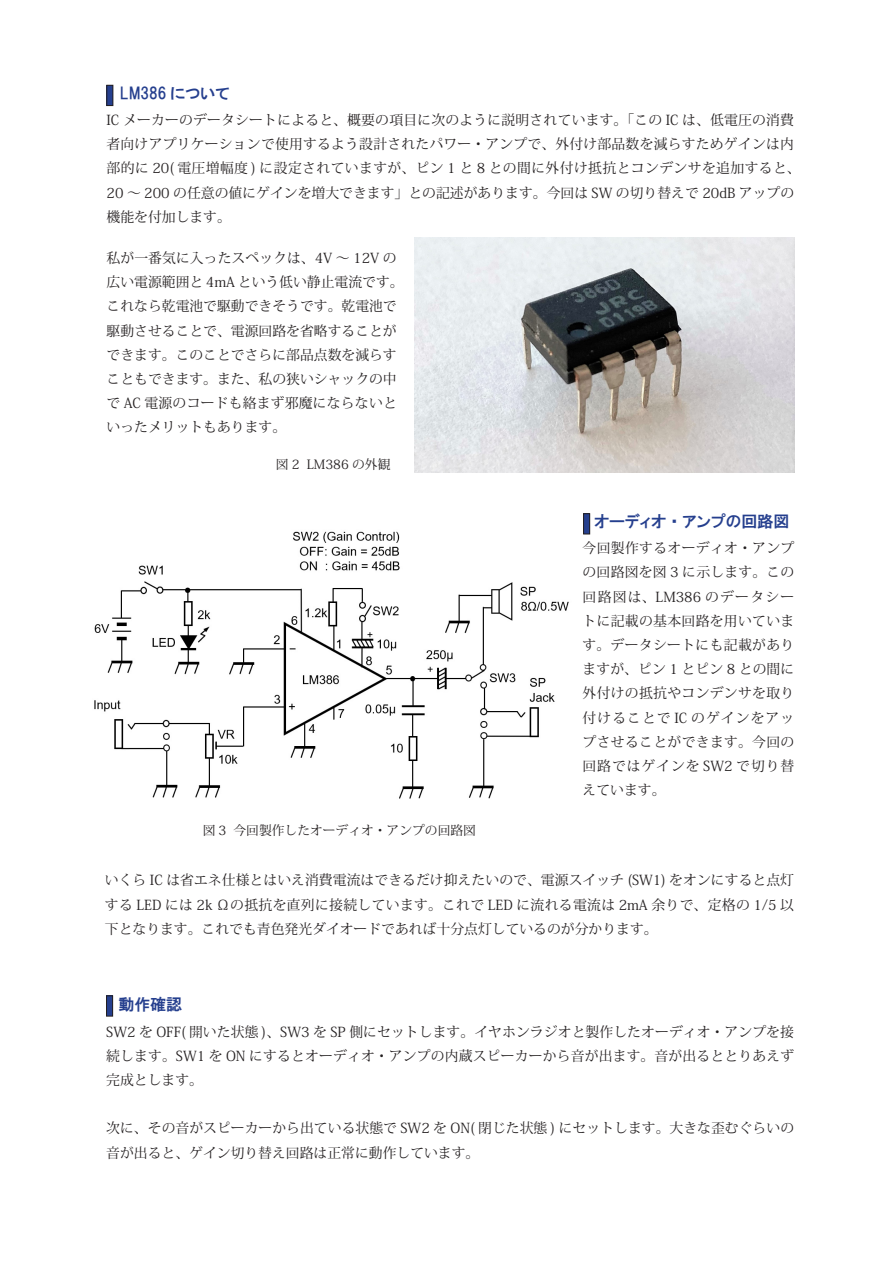
<style>
.page{position:relative;width:893px;height:1263px;background:#fff}
.page>*{position:absolute;margin:0;border:0;box-sizing:border-box;transform-origin:0 0}
.t1{font:15.9px "HGP Gothic E";color:#253f8e}
.t2{font:13.8px/24.2px "Koz Min Pr 6 N";color:#231f20}
.t3{font:12.75px "Koz Min Pr 6 N";color:#231f20}
</style>
<div class="page">
<img style="left:414px;top:237px;width:380px;height:235px">
<div style="left:107px;top:85px;width:6px;height:21px;background:#253f8e"></div>
<div style="left:107px;top:85px;width:6px;height:21px;border:1px solid #231f20"></div>
<div style="left:584px;top:514px;width:6px;height:20px;background:#253f8e"></div>
<div style="left:583px;top:513px;width:7px;height:21px;border:1px solid #231f20"></div>
<img style="left:94px;top:531px;width:475px;height:268px">
<div style="left:107px;top:996px;width:6px;height:20px;background:#253f8e"></div>
<div style="left:106px;top:995px;width:7px;height:21px;border:1px solid #231f20"></div>
<p class="t1" style="left:120px;top:85px;width:111px">LM386 について</p>
<p class="t2" style="left:107px;top:108px;width:696px">IC メーカーのデータシートによると、概要の項目に次のように説明されています。「この IC は、低電圧の消費者向けアプリケーションで使用するよう設計されたパワー・アンプで、外付け部品数を減らすためゲインは内部的に 20( 電圧増幅度 ) に設定されていますが、ピン 1 と 8 との間に外付け抵抗とコンデンサを追加すると、20 ～ 200 の任意の値にゲインを増大できます」との記述があります。今回は SW の切り替えで 20dB アップの機能を付加します。</p>
<p class="t2" style="left:107px;top:246px;width:299px">私が一番気に入ったスペックは、4V ～ 12V の広い電源範囲と 4mA という低い静止電流です。これなら乾電池で駆動できそうです。乾電池で駆動させることで、電源回路を省略することができます。このことでさらに部品点数を減らすこともできます。また、私の狭いシャックの中で AC 電源のコードも絡まず邪魔にならないといったメリットもあります。</p>
<p class="t3" style="left:307px;top:458px;width:85px">LM386 の外観</p>
<p class="t3" style="left:276px;top:458px;width:25px">図2</p>
<p class="t3" style="left:203px;top:823px;width:25px">図3</p>
<p class="t3" style="left:234px;top:823px;width:244px">今回製作したオーディオ・アンプの回路図</p>
<p class="t1" style="left:594px;top:513px;width:197px">オーディオ・アンプの回路図</p>
<p class="t2" style="left:583px;top:536px;width:213px;text-align:justify">今回製作するオーディオ・アンプの回路図を図 3 に示します。この回路図は、LM386 のデータシートに記載の基本回路を用いています。データシートにも記載がありますが、ピン 1 とピン 8 との間に外付けの抵抗やコンデンサを取り付けることで IC のゲインをアップさせることができます。今回の回路ではゲインを SW2 で切り替えています。</p>
<p class="t2" style="left:105px;top:868px;width:691px;text-align:justify">いくら IC は省エネ仕様とはいえ消費電流はできるだけ抑えたいので、電源スイッチ (SW1) をオンにすると点灯する LED には 2k Ωの抵抗を直列に接続しています。これで LED に流れる電流は 2mA 余りで、定格の 1/5 以下となります。これでも青色発光ダイオードであれば十分点灯しているのが分かります。</p>
<p class="t1" style="left:118px;top:996px;width:65px">動作確認</p>
<p class="t2" style="left:106px;top:1020px;width:689px;text-align:justify">SW2 を OFF( 開いた状態 )、SW3 を SP 側にセットします。イヤホンラジオと製作したオーディオ・アンプを接続します。SW1 を ON にするとオーディオ・アンプの内蔵スピーカーから音が出ます。音が出るととりあえず完成とします。</p>
<p class="t2" style="left:106px;top:1116px;width:689px">次に、その音がスピーカーから出ている状態で SW2 を ON( 閉じた状態 ) にセットします。大きな歪むぐらいの音が出ると、ゲイン切り替え回路は正常に動作しています。</p>
</div>
